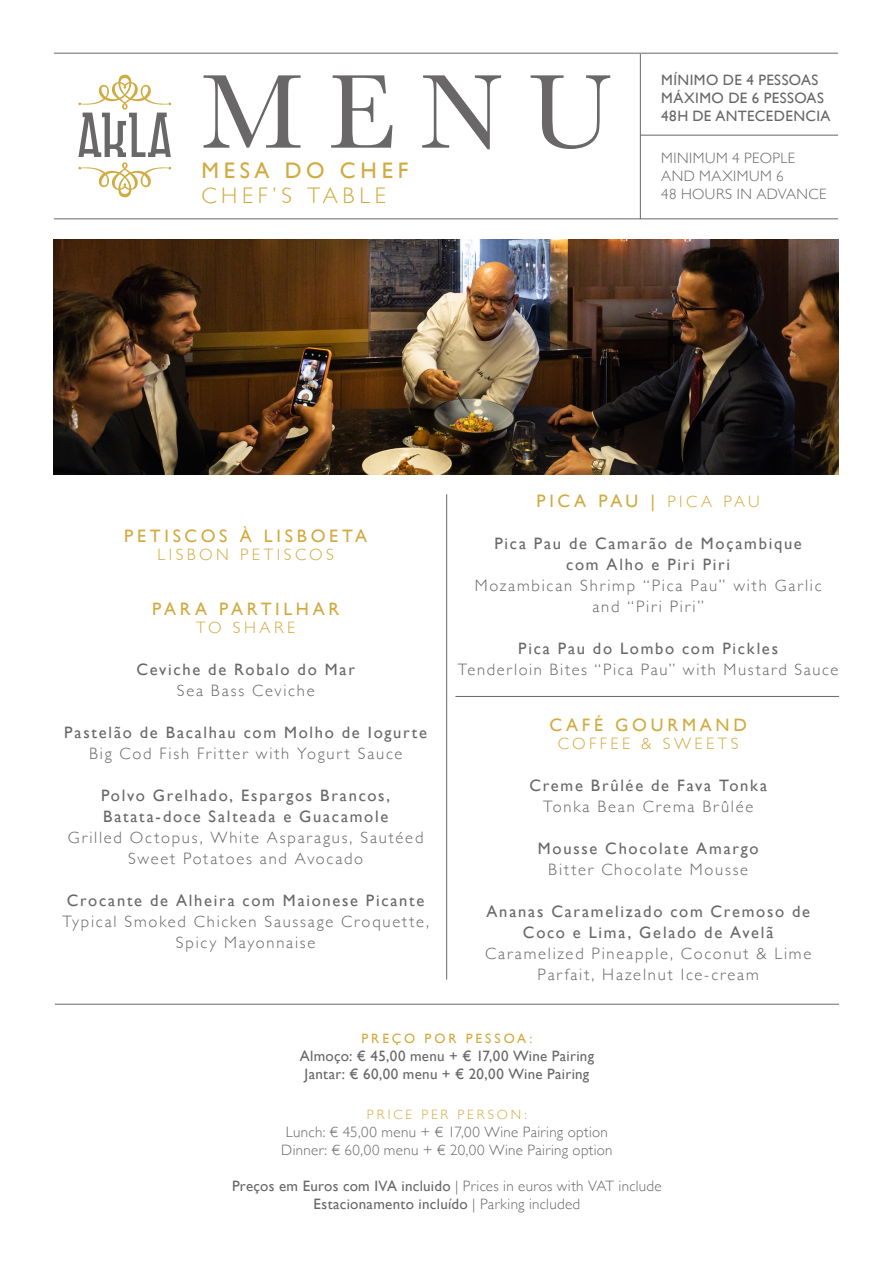
<style>
.page{position:relative;width:893px;height:1263px;background:#fff}
.page>*{position:absolute;margin:0;border:0;box-sizing:border-box;transform-origin:0 0}
.t1{font:109.2px "Baskerville";color:#696768}
.t2{font:300 22.5px "Gill Sans";letter-spacing:.21em;color:#d1aa40}
.t3{font:22.5px "Gill Sans";letter-spacing:.21em;color:#d1aa40}
.t4{font:18px "Gill Sans";letter-spacing:.205em;color:#d1aa40}
.t5{font:300 16.5px/21px "Gill Sans";letter-spacing:.105em;color:#696768;text-align:center}
.t6{font:16.5px/21px "Gill Sans";letter-spacing:.105em;color:#696768;text-align:center}
.t7{font:300 16.5px "Gill Sans";letter-spacing:.21em;color:#d1aa40}
.t8{font:300 15px/18px "Gill Sans";letter-spacing:.025em;color:#696768}
.t9{font:15px/18px "Gill Sans";letter-spacing:.02em;color:#696768}
.t10{font:13.5px "Gill Sans";letter-spacing:.215em;color:#d1aa40}
.t11{font:300 13.5px "Gill Sans";letter-spacing:.215em;color:#d1aa40}
.s1{font-weight:300;font-size:16.5px}
.s2{font-weight:400}
.s3{font-weight:300}
</style>
<div class="page">
<hr style="left:54px;top:53px;width:784px;height:1px;background:#696768">
<hr style="left:54px;top:219px;width:784px;height:1px;background:#696768">
<svg style="left:78px;top:75px;width:93px;height:122px"></svg>
<hr style="left:640px;top:54px;width:1px;height:165px;background:#696768">
<img style="left:54px;top:240px;width:784px;height:234px">
<hr style="left:640px;top:135px;width:198px;height:1px;background:#696768">
<hr style="left:55px;top:1004px;width:784px;height:1px;background:#696768">
<hr style="left:446px;top:494px;width:1px;height:486px;background:#696768">
<hr style="left:455px;top:696px;width:384px;height:1px;background:#696768">
<p class="t1" style="left:201px;top:43px;width:413px">MENU</p>
<p class="t3" style="left:201px;top:157px;width:208px">MESA DO CHEF</p>
<p class="t2" style="left:201px;top:178px;width:186px">CHEF’S TABLE</p>
<p class="t9" style="left:661px;top:71px;width:164px">MÍNIMO DE 4 PESSOAS<br>MÁXIMO DE 6 PESSOAS</p>
<p class="t9" style="left:661px;top:107px;width:171px">48H DE ANTECEDENCIA</p>
<p class="t8" style="left:661px;top:148px;width:136px">MINIMUM 4 PEOPLE<br>AND MAXIMUM 6</p>
<p class="t8" style="left:661px;top:184px;width:167px">48 HOURS IN ADVANCE</p>
<p class="t4" style="left:124px;top:525px;width:244px">PETISCOS À LISBOETA</p>
<p class="t7" style="left:157px;top:542px;width:178px">LISBON PETISCOS</p>
<p class="t4" style="left:152px;top:599px;width:189px">PARA PARTILHAR</p>
<p class="t7" style="left:196px;top:615px;width:101px">TO SHARE</p>
<p class="t6" style="left:136px;top:659px;width:220px">Ceviche de Robalo do Mar</p>
<p class="t5" style="left:177px;top:680px;width:139px">Sea Bass Ceviche</p>
<p class="t6" style="left:64px;top:722px;width:364px">Pastelão de Bacalhau com Molho de Iogurte</p>
<p class="t5" style="left:89px;top:743px;width:315px">Big Cod Fish Fritter with Yogurt Sauce</p>
<p class="t6" style="left:101px;top:785px;width:290px;text-align:left">Polvo Grelhado, Espargos Brancos,<br>Batata-doce Salteada e Guacamole</p>
<p class="t5" style="left:68px;top:827px;width:357px">Grilled Octopus, White Asparagus, Sautéed<br>Sweet Potatoes and Avocado</p>
<p class="t6" style="left:67px;top:890px;width:359px">Crocante de Alheira com Maionese Picante</p>
<p class="t5" style="left:62px;top:911px;width:368px">Typical Smoked Chicken Saussage Croquette,<br>Spicy Mayonnaise</p>
<p class="t4" style="left:536px;top:490px;width:225px">PICA PAU | <span class="s1">PICA PAU</span></p>
<p class="t6" style="left:494px;top:532px;width:309px">Pica Pau de Camarão de Moçambique com Alho e Piri Piri</p>
<p class="t5" style="left:475px;top:574px;width:348px">Mozambican Shrimp “Pica Pau” with Garlic and “Piri Piri”</p>
<p class="t6" style="left:518px;top:637px;width:261px">Pica Pau do Lombo com Pickles</p>
<p class="t5" style="left:458px;top:658px;width:382px">Tenderloin Bites “Pica Pau” with Mustard Sauce</p>
<p class="t4" style="left:550px;top:714px;width:199px">CAFÉ GOURMAND</p>
<p class="t7" style="left:558px;top:730px;width:182px">COFFEE &amp; SWEETS</p>
<p class="t6" style="left:529px;top:774px;width:239px">Creme Brûlée de Fava Tonka</p>
<p class="t5" style="left:543px;top:795px;width:212px">Tonka Bean Crema Brûlée</p>
<p class="t6" style="left:538px;top:837px;width:222px">Mousse Chocolate Amargo</p>
<p class="t5" style="left:548px;top:858px;width:201px">Bitter Chocolate Mousse</p>
<p class="t6" style="left:486px;top:900px;width:325px">Ananas Caramelizado com Cremoso de<br>Coco e Lima, Gelado de Avelã</p>
<p class="t5" style="left:485px;top:942px;width:328px">Caramelized Pineapple, Coconut &amp; Lime<br>Parfait, Hazelnut Ice-cream</p>
<p class="t10" style="left:361px;top:1031px;width:172px">PREÇO POR PESSOA:</p>
<p class="t9" style="left:300px;top:1047px;width:296px">Almoço: € 45,00 menu + € 17,00 Wine Pairing</p>
<p class="t9" style="left:304px;top:1065px;width:286px">Jantar: € 60,00 menu + € 20,00 Wine Pairing</p>
<p class="t11" style="left:367px;top:1104px;width:161px">PRICE PER PERSON:</p>
<p class="t8" style="left:286px;top:1122px;width:323px">Lunch: € 45,00 menu + € 17,00 Wine Pairing option</p>
<p class="t8" style="left:281px;top:1140px;width:333px">Dinner: € 60,00 menu + € 20,00 Wine Pairing option</p>
<p class="t8" style="left:232px;top:1176px;width:431px"><span class="s2">Preços em Euros com IVA incluido</span> | Prices in euros with VAT include</p>
<p class="t9" style="left:314px;top:1195px;width:268px">Estacionamento incluído <span class="s3">| Parking included</span></p>
</div>
